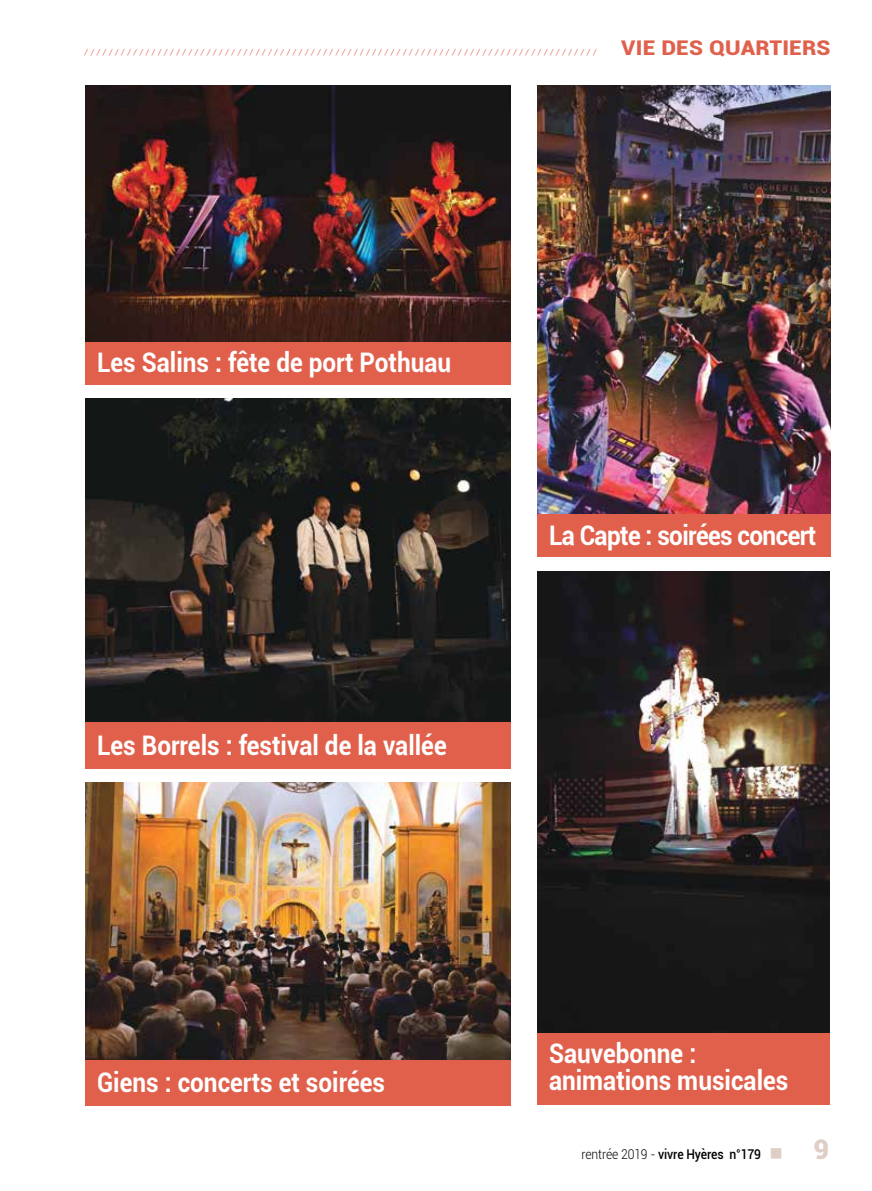
<style>
.page{position:relative;width:872px;height:1191px;background:#fff}
.page>*{position:absolute;margin:0;border:0;box-sizing:border-box;transform-origin:0 0}
.t1{font:700 27px/27px "Roboto";color:#fff;scale:.9 1}
.t2{font:700 27px "Roboto";letter-spacing:-.025em;color:#fff;scale:.9 1}
.t3{font:900 20.25px "Roboto";letter-spacing:.01em;color:#e0604c;scale:1.11 1}
.t4{font:500 13.5px "Roboto";letter-spacing:-.01em;color:#000;scale:.9 1}
.t5{font:300 8.4px "Roboto";color:#e0604c;scale:1.29 1}
.s1{font-weight:300}
.s2{color:#dfcec5}
.s3{font-weight:900;font-size:27px;color:#dfcec5}
</style>
<div class="page">
<div style="left:85px;top:341px;width:425px;height:43px;background:#e0604c"></div>
<div style="left:85px;top:722px;width:425px;height:46px;background:#e0604c"></div>
<div style="left:537px;top:514px;width:293px;height:42px;background:#e0604c"></div>
<div style="left:85px;top:1060px;width:425px;height:45px;background:#e0604c"></div>
<div style="left:537px;top:1032px;width:292px;height:73px;background:#e0604c"></div>
<img style="left:85px;top:85px;width:425px;height:256px">
<img style="left:85px;top:783px;width:425px;height:277px">
<img style="left:85px;top:399px;width:425px;height:323px">
<img style="left:537px;top:571px;width:292px;height:461px">
<img style="left:537px;top:85px;width:293px;height:429px">
<p class="t5" style="left:84px;top:46px;width:399px">////////////////////////////////////////////////////////////////////////////////////</p>
<p class="t3" style="left:621px;top:33px;width:190px">VIE DES QUARTIERS</p>
<p class="t1" style="left:97px;top:348px;width:395px">Les Salins : fête de port Pothuau</p>
<p class="t1" style="left:97px;top:730px;width:390px">Les Borrels : festival de la vallée</p>
<p class="t2" style="left:549px;top:516px;width:298px">La Capte : soirées concert</p>
<p class="t1" style="left:97px;top:1067px;width:321px">Giens : concerts et soirées</p>
<p class="t1" style="left:549px;top:1039px;width:267px">Sauvebonne : animations musicales</p>
<p class="t4" style="left:581px;top:1144px;width:277px"><span class="s1">rentrée 2019 -</span> vivre Hyères n°179 <span class="s2">■</span> <span class="s3">9</span></p>
</div>
